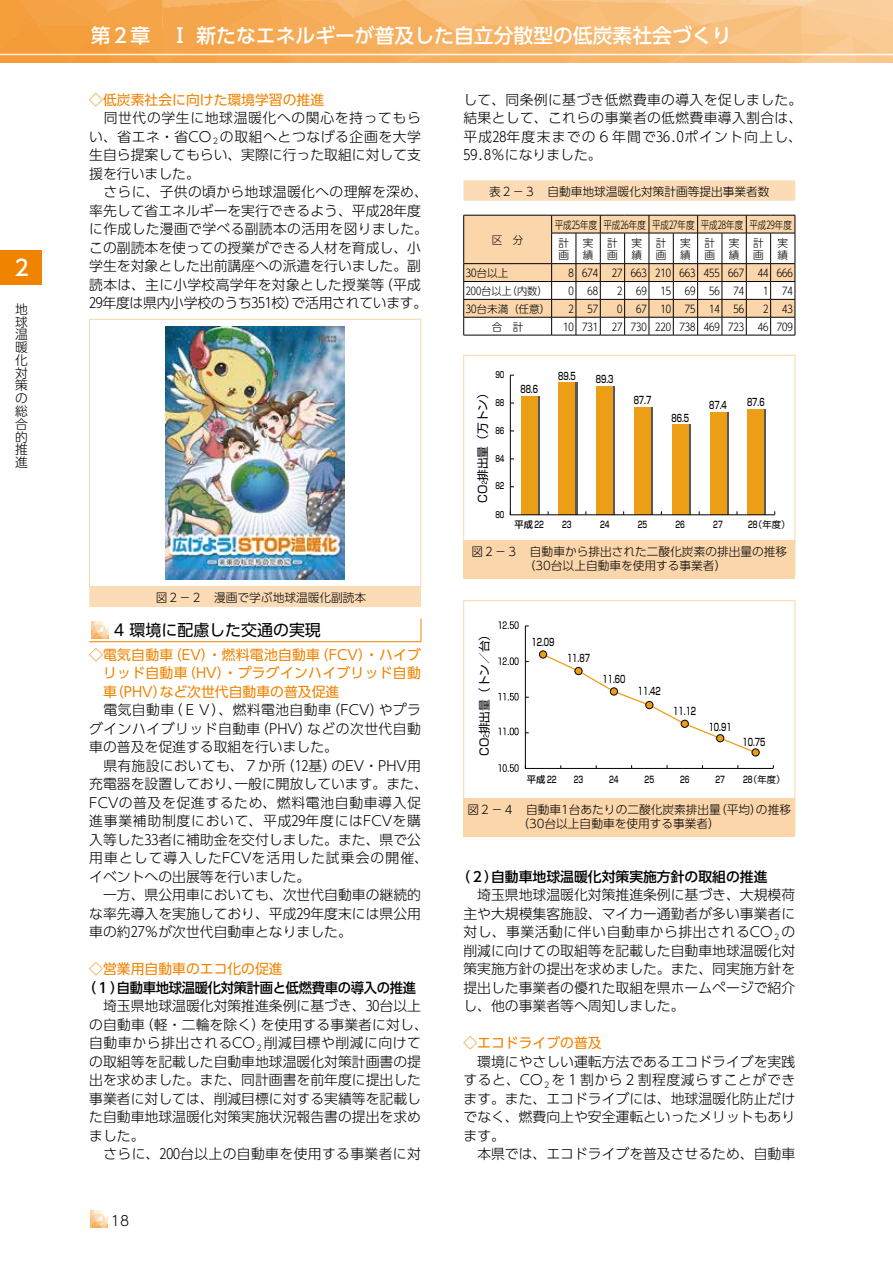
<style>
.page{position:relative;width:893px;height:1263px;background:#fff}
.page>*{position:absolute;margin:0;border:0;box-sizing:border-box;transform-origin:0 0}
.t1{font:500 21.75px "UD Shin Go Pr 6 N";color:#fff}
.t2{font:500 19.8px "UD Shin Go Pr 6 N";color:#fff}
.t3{font:15.9px "UD Shin Go Pr 6 N";color:#000}
.t4{font:300 13.8px/18.5px "UD Shin Go Pr 6 N";color:#000}
.t5{font:13.8px/18.5px "UD Shin Go Pr 6 N";color:#f08300;text-align:justify}
.t6{font:500 13.8px "UD Shin Go Pr 6 N";letter-spacing:-.02em;color:#000}
.t7{font:500 13.8px "UD Shin Go Pr 6 N";color:#000}
.t8{font:300 12.75px/12.8px "UD Shin Go Pr 6 N";color:#000;text-align:justify}
.t9{font:300 11.7px/14.1px "UD Shin Go Pr 6 N";color:#000}
.t10{font:11.7px "Shin Go Pro";color:#000}
.t11{font:300 10.65px/12.8px "UD Shin Go Pr 6 N";color:#000}
.t12{font:300 10.65px/17.9px "UD Shin Go Pr 6 N";color:#000;scale:.8 1}
.t13{font:300 10.65px "UD Shin Go Pr 6 N";color:#000;scale:.96 1}
.t14{font:500 10.35px "Shin Go Pro";color:#000;scale:.68 1}
.t15{font:500 9.3px "Shin Go Pro";color:#000;scale:.68 1}
.t16{font:9.3px "Shin Go Pro";color:#000}
.t17{font:500 9.3px "Shin Go Pro";color:#000}
.t18{font:500 8.7px "Shin Go Pro";color:#000;scale:.69 1}
.s1{font-weight:500}
</style>
<div class="page">
<img style="left:90px;top:1211px;width:17px;height:17px">
<img style="left:0;top:0;width:893px;height:63px">
<div style="left:0;top:251px;width:42px;height:34px;background:#f08300"></div>
<div style="left:89px;top:586px;width:332px;height:21px;background:#fcdcb7"></div>
<img style="left:166px;top:327px;width:178px;height:252px">
<div style="left:89px;top:319px;width:332px;height:268px;border:1px solid #fbd6ab"></div>
<svg style="left:421px;top:618px;width:1px;height:23px"></svg>
<hr style="left:89px;top:641px;width:332px;height:1px;background:#f08300">
<img style="left:91px;top:622px;width:17px;height:17px">
<div style="left:463px;top:180px;width:332px;height:21px;background:#fcdcb7"></div>
<svg style="left:463px;top:215px;width:333px;height:121px"></svg>
<svg style="left:510px;top:375px;width:265px;height:140px"></svg>
<svg style="left:482px;top:481px;width:5px;height:3px"></svg>
<div style="left:463px;top:540px;width:332px;height:38px;background:#fbd6ab"></div>
<svg style="left:525px;top:625px;width:249px;height:144px"></svg>
<svg style="left:498px;top:621px;width:21px;height:8px"></svg>
<svg style="left:498px;top:657px;width:21px;height:8px"></svg>
<svg style="left:498px;top:693px;width:21px;height:7px"></svg>
<svg style="left:498px;top:728px;width:21px;height:7px"></svg>
<svg style="left:498px;top:764px;width:21px;height:8px"></svg>
<svg style="left:483px;top:734px;width:6px;height:3px"></svg>
<div style="left:463px;top:798px;width:332px;height:38px;background:#fbd6ab"></div>
<h1 class="t1" style="left:11px;top:250px;width:19px">２</h1>
<p class="t8" style="left:15px;top:302px;width:14px">地球温暖化対策の総合的推進</p>
<h2 class="t2" style="left:91px;top:19px;width:642px">第２章　Ⅰ 新たなエネルギーが普及した自立分散型の低炭素社会づくり</h2>
<p class="t5" style="left:89px;top:90px;width:236px">◇低炭素社会に向けた環境学習の推進</p>
<p class="t4" style="left:89px;top:108px;width:340px">　同世代の学生に地球温暖化への関心を持ってもらい、省エネ・省CO<sub>２</sub>の取組へとつなげる企画を大学生自ら提案してもらい、実際に行った取組に対して支援を行いました。<br>　さらに、子供の頃から地球温暖化への理解を深め、率先して省エネルギーを実行できるよう、平成28年度に作成した漫画で学べる副読本の活用を図りました。この副読本を使っての授業ができる人材を育成し、小学生を対象とした出前講座への派遣を行いました。副読本は、主に小学校高学年を対象とした授業等（平成<br>29年度は県内小学校のうち351校）で活用されています。</p>
<p class="t9" style="left:144px;top:590px;width:224px">　図２－２　漫画で学ぶ地球温暖化副読本</p>
<p class="t3" style="left:114px;top:617px;width:209px">4 環境に配慮した交通の実現</p>
<p class="t5" style="left:103px;top:645px;width:319px;text-indent:-14px">◇電気自動車（EV）・燃料電池自動車（FCV）・ハイブリッド自動車（HV）・プラグインハイブリッド自動車（PHV）など次世代自動車の普及促進</p>
<p class="t4" style="left:89px;top:700px;width:340px">　電気自動車（ＥＶ）、燃料電池自動車（FCV）やプラグインハイブリッド自動車（PHV）などの次世代自動車の普及を促進する取組を行いました。<br>　県有施設においても、７か所（12基）のEV・PHV用充電器を設置しており、一般に開放しています。また、<br>FCVの普及を促進するため、燃料電池自動車導入促進事業補助制度において、平成29年度にはFCVを購入等した33者に補助金を交付しました。また、県で公用車として導入したFCVを活用した試乗会の開催、イベントへの出展等を行いました。<br>　一方、県公用車においても、次世代自動車の継続的な率先導入を実施しており、平成29年度末には県公用車の約27％が次世代自動車となりました。</p>
<p class="t5" style="left:89px;top:959px;width:195px">◇営業用自動車のエコ化の促進</p>
<p class="t6" style="left:82px;top:976px;width:335px">（１）自動車地球温暖化対策計画と低燃費車の導入の推進</p>
<p class="t4" style="left:89px;top:996px;width:340px">　埼玉県地球温暖化対策推進条例に基づき、30台以上の自動車（軽・二輪を除く）を使用する事業者に対し、自動車から排出されるCO<sub>２</sub>削減目標や削減に向けての取組等を記載した自動車地球温暖化対策計画書の提出を求めました。また、同計画書を前年度に提出した事業者に対しては、削減目標に対する実績等を記載した自動車地球温暖化対策実施状況報告書の提出を求めました。<br>　さらに、200台以上の自動車を使用する事業者に対</p>
<p class="t4" style="left:111px;top:1211px;width:20px">18</p>
<p class="t4" style="left:463px;top:90px;width:340px;text-align:justify">して、同条例に基づき低燃費車の導入を促しました。結果として、これらの事業者の低燃費車導入割合は、平成28年度末までの６年間で36.0ポイント向上し、59.8％になりました。</p>
<p class="t9" style="left:489px;top:184px;width:282px">表２－３　自動車地球温暖化対策計画等提出事業者数</p>
<p class="t11" style="left:492px;top:233px;width:33px">区　分</p>
<p class="t12" style="left:558px;top:215px;width:293px;text-indent:-4px">平成25年度 平成26年度 平成27年度 平成28年度 平成29年度計</p>
<p class="t11" style="left:558px;top:249px;width:12px">画</p>
<p class="t11" style="left:583px;top:236px;width:12px">実績</p>
<p class="t11" style="left:607px;top:236px;width:12px">計画</p>
<p class="t11" style="left:631px;top:236px;width:12px">実績</p>
<p class="t11" style="left:656px;top:236px;width:12px">計画</p>
<p class="t11" style="left:680px;top:236px;width:12px">実績</p>
<p class="t11" style="left:704px;top:236px;width:12px">計画</p>
<p class="t11" style="left:729px;top:236px;width:12px">実績</p>
<p class="t11" style="left:753px;top:236px;width:12px">計画</p>
<p class="t11" style="left:777px;top:236px;width:12px">実績</p>
<p class="t11" style="left:466px;top:266px;width:44px">30台以上</p>
<p class="t11" style="left:568px;top:266px;width:31px">8 674</p>
<p class="t11" style="left:612px;top:266px;width:134px">27 663 210 663 455 667</p>
<p class="t11" style="left:758px;top:266px;width:36px">44 666</p>
<p class="t13" style="left:466px;top:282px;width:87px">200台以上（内数）</p>
<p class="t11" style="left:568px;top:284px;width:7px">0</p>
<p class="t11" style="left:587px;top:284px;width:12px">68</p>
<p class="t11" style="left:617px;top:284px;width:7px">2</p>
<p class="t11" style="left:636px;top:284px;width:12px">69</p>
<p class="t11" style="left:660px;top:284px;width:12px">15</p>
<p class="t11" style="left:685px;top:284px;width:12px">69</p>
<p class="t11" style="left:709px;top:284px;width:12px">56</p>
<p class="t11" style="left:733px;top:284px;width:12px">74</p>
<p class="t11" style="left:763px;top:284px;width:7px">1</p>
<p class="t11" style="left:782px;top:284px;width:12px">74</p>
<p class="t11" style="left:466px;top:302px;width:86px">30台未満（任意）</p>
<p class="t11" style="left:568px;top:302px;width:7px">2</p>
<p class="t11" style="left:587px;top:302px;width:12px">57</p>
<p class="t11" style="left:617px;top:302px;width:7px">0</p>
<p class="t11" style="left:636px;top:302px;width:12px">67</p>
<p class="t11" style="left:660px;top:302px;width:12px">10</p>
<p class="t11" style="left:685px;top:302px;width:12px">75</p>
<p class="t11" style="left:709px;top:302px;width:12px">14</p>
<p class="t11" style="left:733px;top:302px;width:12px">56</p>
<p class="t11" style="left:763px;top:302px;width:7px">2</p>
<p class="t11" style="left:782px;top:302px;width:12px">43</p>
<p class="t11" style="left:492px;top:320px;width:33px">合　計</p>
<p class="t11" style="left:563px;top:320px;width:36px">10 731</p>
<p class="t11" style="left:612px;top:320px;width:134px">27 730 220 738 469 723</p>
<p class="t11" style="left:758px;top:320px;width:36px">46 709</p>
<p class="t18" style="left:495px;top:367px;width:15px">90</p>
<p class="t10" style="left:473px;top:503px;width:117px;rotate:-90deg">CO 排出量（万トン）</p>
<p class="t18" style="left:495px;top:395px;width:15px">88</p>
<p class="t18" style="left:495px;top:423px;width:15px">86</p>
<p class="t18" style="left:495px;top:451px;width:15px">84</p>
<p class="t18" style="left:495px;top:478px;width:15px">82</p>
<p class="t18" style="left:495px;top:507px;width:15px">80</p>
<p class="t14" style="left:520px;top:380px;width:28px">88.6</p>
<p class="t14" style="left:558px;top:367px;width:28px">89.5</p>
<p class="t14" style="left:596px;top:371px;width:28px">89.3</p>
<p class="t14" style="left:634px;top:392px;width:28px">87.7</p>
<p class="t14" style="left:671px;top:409px;width:28px">86.5</p>
<p class="t14" style="left:709px;top:397px;width:28px">87.4</p>
<p class="t14" style="left:747px;top:394px;width:28px">87.6</p>
<p class="t17" style="left:514px;top:516px;width:31px">平成 22</p>
<p class="t15" style="left:562px;top:516px;width:15px">23</p>
<p class="t15" style="left:600px;top:516px;width:15px">24</p>
<p class="t15" style="left:638px;top:516px;width:15px">25</p>
<p class="t15" style="left:675px;top:516px;width:15px">26</p>
<p class="t15" style="left:713px;top:516px;width:15px">27</p>
<p class="t16" style="left:748px;top:516px;width:44px"><span class="s1">28</span>（年度）</p>
<p class="t9" style="left:524px;top:544px;width:265px;text-indent:-52px">図２－３　自動車から排出された二酸化炭素の排出量の推移（30台以上自動車を使用する事業者）</p>
<p class="t10" style="left:475px;top:756px;width:129px;rotate:-90deg">CO 排出量（トン／台）</p>
<p class="t14" style="left:532px;top:633px;width:35px">12.09</p>
<p class="t14" style="left:567px;top:649px;width:35px">11.87</p>
<p class="t14" style="left:602px;top:670px;width:35px">11.60</p>
<p class="t14" style="left:638px;top:683px;width:35px">11.42</p>
<p class="t14" style="left:673px;top:703px;width:35px">11.12</p>
<p class="t14" style="left:709px;top:719px;width:35px">10.91</p>
<p class="t14" style="left:743px;top:733px;width:35px">10.75</p>
<p class="t17" style="left:527px;top:772px;width:31px">平成 22</p>
<p class="t15" style="left:574px;top:772px;width:15px">23</p>
<p class="t15" style="left:609px;top:772px;width:15px">24</p>
<p class="t15" style="left:645px;top:772px;width:15px">25</p>
<p class="t15" style="left:680px;top:772px;width:15px">26</p>
<p class="t15" style="left:715px;top:772px;width:15px">27</p>
<p class="t16" style="left:743px;top:772px;width:44px"><span class="s1">28</span>（年度）</p>
<p class="t9" style="left:517px;top:802px;width:275px;text-indent:-50px">図２－４　自動車1台あたりの二酸化炭素排出量（平均）の推移（30台以上自動車を使用する事業者）</p>
<p class="t7" style="left:457px;top:865px;width:312px">（２）自動車地球温暖化対策実施方針の取組の推進</p>
<p class="t4" style="left:463px;top:885px;width:333px;text-align:justify">　埼玉県地球温暖化対策推進条例に基づき、大規模荷主や大規模集客施設、マイカー通勤者が多い事業者に対し、事業活動に伴い自動車から排出されるCO<sub>２</sub>の削減に向けての取組等を記載した自動車地球温暖化対策実施方針の提出を求めました。また、同実施方針を提出した事業者の優れた取組を県ホームページで紹介し、他の事業者等へ周知しました。</p>
<p class="t5" style="left:463px;top:1033px;width:140px">◇エコドライブの普及</p>
<p class="t4" style="left:463px;top:1052px;width:333px">　環境にやさしい運転方法であるエコドライブを実践すると、CO<sub>２</sub>を１割から２割程度減らすことができます。また、エコドライブには、地球温暖化防止だけでなく、燃費向上や安全運転といったメリットもあります。<br>　本県では、エコドライブを普及させるため、自動車</p>
</div>
